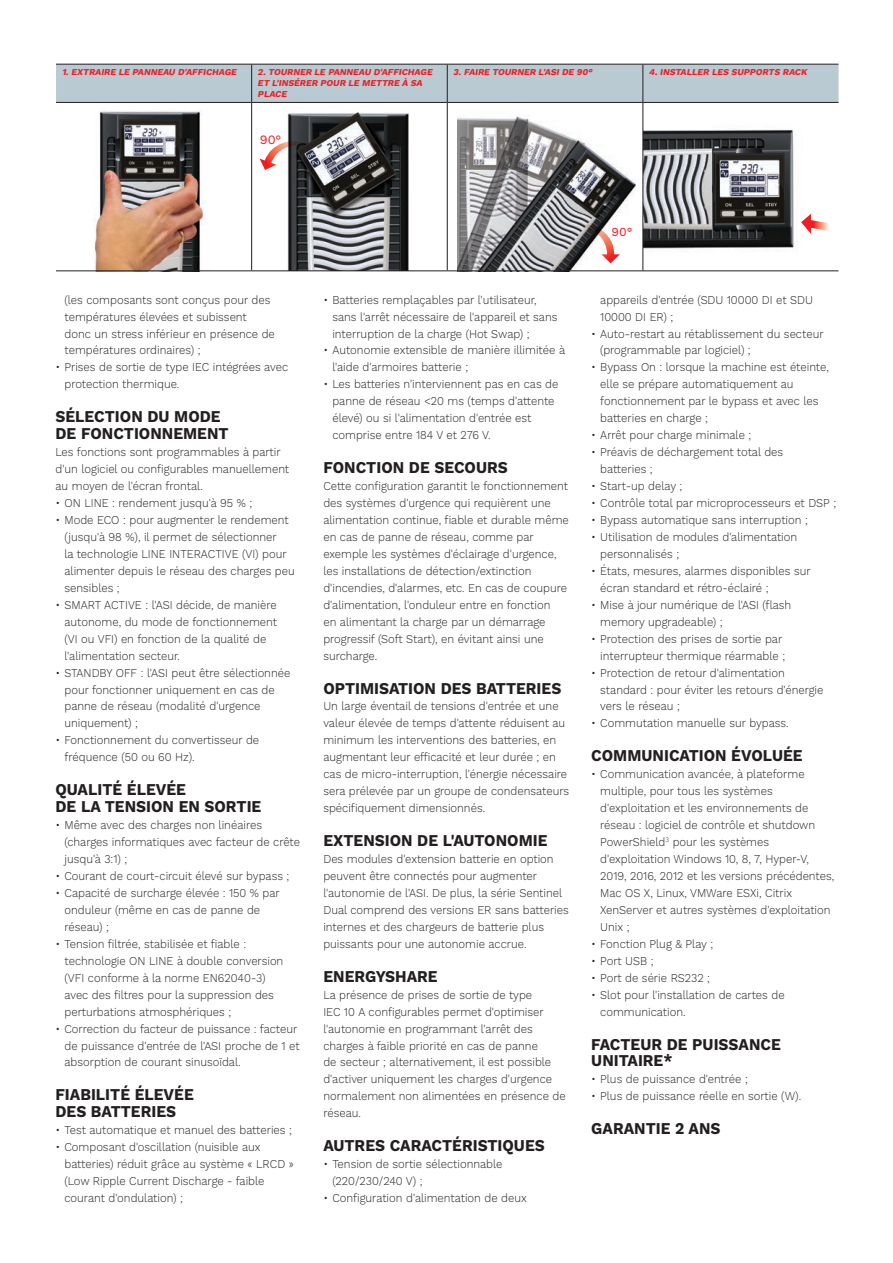
<style>
.page{position:relative;width:893px;height:1263px;background:#fff}
.page>*{position:absolute;margin:0;border:0;box-sizing:border-box;transform-origin:0 0}
.t1{font:700 16.5px/17px "Work Sans";color:#231f20;scale:.94 1}
.tabelle_evidenziato{font:12.75px "Work Sans";color:#ee1d23}
.tabelle_evidenziato-2{font:12.3px "Work Sans";color:#ee1d23}
.t2{font:300 12px/17px "Work Sans";color:#231f20;scale:.94 1}
.t3{font:italic 700 9px/10.8px "Work Sans";color:#ee1d23}
</style>
<div class="page">
<img style="left:94px;top:110px;width:114px;height:160px">
<img style="left:259px;top:112px;width:150px;height:158px">
<svg style="left:260px;top:137px;width:58px;height:33px"></svg>
<img style="left:457px;top:115px;width:178px;height:155px">
<svg style="left:566px;top:223px;width:54px;height:40px"></svg>
<img style="left:644px;top:129px;width:154px;height:122px">
<svg style="left:801px;top:214px;width:28px;height:20px"></svg>
<div style="left:56px;top:65px;width:782px;height:37px;background:#bacad2"></div>
<hr style="left:56px;top:64px;width:196px;height:1px;background:#231f20">
<hr style="left:252px;top:64px;width:195px;height:1px;background:#231f20">
<hr style="left:447px;top:64px;width:196px;height:1px;background:#231f20">
<hr style="left:643px;top:64px;width:195px;height:1px;background:#231f20">
<hr style="left:56px;top:102px;width:196px;height:1px;background:#231f20">
<hr style="left:252px;top:102px;width:195px;height:1px;background:#231f20">
<hr style="left:447px;top:102px;width:196px;height:1px;background:#231f20">
<hr style="left:643px;top:102px;width:195px;height:1px;background:#231f20">
<hr style="left:56px;top:270px;width:196px;height:1px;background:#231f20">
<hr style="left:252px;top:270px;width:195px;height:1px;background:#231f20">
<hr style="left:447px;top:270px;width:196px;height:1px;background:#231f20">
<hr style="left:643px;top:270px;width:195px;height:1px;background:#231f20">
<hr style="left:251px;top:65px;width:1px;height:37px;background:#231f20">
<hr style="left:447px;top:65px;width:1px;height:37px;background:#231f20">
<hr style="left:642px;top:65px;width:1px;height:37px;background:#231f20">
<hr style="left:251px;top:103px;width:1px;height:167px;background:#231f20">
<hr style="left:447px;top:103px;width:1px;height:167px;background:#231f20">
<hr style="left:642px;top:103px;width:1px;height:167px;background:#231f20">
<p class="t3" style="left:62px;top:67px;width:178px">1. EXTRAIRE LE PANNEAU D'AFFICHAGE</p>
<p class="t3" style="left:258px;top:67px;width:178px">2.TOURNER LE PANNEAU D'AFFICHAGE<br>ET L'INSÉRER POUR LE METTRE À SA<br>PLACE</p>
<p class="t3" style="left:453px;top:67px;width:143px">3. FAIRE TOURNER L'ASI DE 90°</p>
<p class="t3" style="left:649px;top:67px;width:162px">4. INSTALLER LES SUPPORTS RACK</p>
<p class="tabelle_evidenziato" style="left:260px;top:132px;width:23px">90°</p>
<p class="t2" style="left:64px;top:292px;width:225px">(les composants sont conçus pour des températures élevées et subissent donc un stress inférieur en présence de températures ordinaires) ;</p>
<p class="t2" style="left:64px;top:359px;width:240px;text-indent:-9px">• Prises de sortie de type IEC intégrées avec protection thermique.</p>
<p class="t1" style="left:55px;top:409px;width:177px">SÉLECTION DU MODE</p>
<p class="t1" style="left:55px;top:426px;width:186px">DE FONCTIONNEMENT</p>
<p class="t2" style="left:55px;top:444px;width:250px">Les fonctions sont programmables à partir d'un logiciel ou configurables manuellement au moyen de l'écran frontal.</p>
<p class="t2" style="left:55px;top:495px;width:211px">• ON LINE : rendement jusqu'à 95 % ;</p>
<p class="t2" style="left:64px;top:512px;width:247px;text-indent:-9px">• Mode ECO : pour augmenter le rendement (jusqu'à 98 %), il permet de sélectionner<br>la technologie LINE INTERACTIVE (VI) pour alimenter depuis le réseau des charges peu sensibles ;</p>
<p class="t2" style="left:64px;top:597px;width:228px;text-indent:-9px">• SMART ACTIVE : l'ASI décide, de manière autonome, du mode de fonctionnement (VI ou VFI) en fonction de la qualité de l'alimentation secteur.</p>
<p class="t2" style="left:64px;top:664px;width:242px;text-indent:-9px">• STANDBY OFF : l'ASI peut être sélectionnée pour fonctionner uniquement en cas de panne de réseau (modalité d'urgence uniquement) ;</p>
<p class="t2" style="left:64px;top:732px;width:209px;text-indent:-9px">• Fonctionnement du convertisseur de fréquence (50 ou 60 Hz).</p>
<p class="t1" style="left:55px;top:782px;width:140px">QUALITÉ ÉLEVÉE</p>
<p class="t1" style="left:55px;top:799px;width:221px">DE LA TENSION EN SORTIE</p>
<p class="t2" style="left:64px;top:817px;width:252px;text-indent:-9px">• Même avec des charges non linéaires (charges informatiques avec facteur de crête jusqu'à 3:1) ;</p>
<p class="t2" style="left:55px;top:868px;width:250px">• Courant de court-circuit élevé sur bypass ;</p>
<p class="t2" style="left:64px;top:885px;width:231px;text-indent:-9px">• Capacité de surcharge élevée : 150 % par onduleur (même en cas de panne de réseau) ;</p>
<p class="t2" style="left:64px;top:936px;width:234px;text-indent:-9px">• Tension filtrée, stabilisée et fiable : technologie ON LINE à double conversion (VFI conforme à la norme EN62040-3) avec des filtres pour la suppression des perturbations atmosphériques ;</p>
<p class="t2" style="left:64px;top:1020px;width:252px;text-indent:-9px">• Correction du facteur de puissance : facteur de puissance d'entrée de l'ASI proche de 1 et absorption de courant sinusoïdal.</p>
<p class="t1" style="left:55px;top:1087px;width:149px">FIABILITÉ ÉLEVÉE</p>
<p class="t1" style="left:55px;top:1104px;width:130px">DES BATTERIES</p>
<p class="t2" style="left:55px;top:1122px;width:253px">• Test automatique et manuel des batteries ;</p>
<p class="t2" style="left:64px;top:1139px;width:245px;text-indent:-9px">• Composant d'oscillation (nuisible aux batteries) réduit grâce au système « LRCD » (Low Ripple Current Discharge - faible courant d'ondulation) ;</p>
<p class="t2" style="left:332px;top:292px;width:241px;text-indent:-9px">• Batteries remplaçables par l'utilisateur, sans l'arrêt nécessaire de l'appareil et sans interruption de la charge (Hot Swap) ;</p>
<p class="t2" style="left:332px;top:342px;width:249px;text-indent:-9px">• Autonomie extensible de manière illimitée à l'aide d'armoires batterie ;</p>
<p class="t2" style="left:332px;top:376px;width:242px;text-indent:-9px">• Les batteries n'interviennent pas en cas de panne de réseau &lt;20 ms (temps d'attente élevé) ou si l'alimentation d'entrée est comprise entre 184 V et 276 V.</p>
<p class="t1" style="left:323px;top:460px;width:198px">FONCTION DE SECOURS</p>
<p class="t2" style="left:323px;top:478px;width:263px">Cette configuration garantit le fonctionnement des systèmes d'urgence qui requièrent une alimentation continue, fiable et durable même en cas de panne de réseau, comme par exemple les systèmes d'éclairage d'urgence, les installations de détection/extinction d'incendies, d'alarmes, etc. En cas de coupure d'alimentation, l'onduleur entre en fonction<br>en alimentant la charge par un démarrage progressif (Soft Start), en évitant ainsi une surcharge.</p>
<p class="t1" style="left:323px;top:680px;width:255px">OPTIMISATION DES BATTERIES</p>
<p class="t2" style="left:323px;top:698px;width:263px">Un large éventail de tensions d'entrée et une valeur élevée de temps d'attente réduisent au minimum les interventions des batteries, en augmentant leur efficacité et leur durée ; en cas de micro-interruption, l'énergie nécessaire sera prélevée par un groupe de condensateurs spécifiquement dimensionnés.</p>
<p class="t1" style="left:323px;top:833px;width:240px">EXTENSION DE L'AUTONOMIE</p>
<p class="t2" style="left:323px;top:851px;width:263px">Des modules d'extension batterie en option peuvent être connectés pour augmenter l'autonomie de l'ASI. De plus, la série Sentinel Dual comprend des versions ER sans batteries internes et des chargeurs de batterie plus puissants pour une autonomie accrue.</p>
<p class="t1" style="left:323px;top:968px;width:123px">ENERGYSHARE</p>
<p class="t2" style="left:323px;top:986px;width:259px">La présence de prises de sortie de type<br>IEC 10 A configurables permet d'optimiser l'autonomie en programmant l'arrêt des charges à faible priorité en cas de panne<br>de secteur ; alternativement, il est possible d'activer uniquement les charges d'urgence normalement non alimentées en présence de réseau.</p>
<p class="t1" style="left:323px;top:1138px;width:237px">AUTRES CARACTÉRISTIQUES</p>
<p class="t2" style="left:332px;top:1156px;width:182px;text-indent:-9px">• Tension de sortie sélectionnable (220/230/240 V) ;</p>
<p class="t2" style="left:323px;top:1190px;width:218px">• Configuration d'alimentation de deux</p>
<p class="tabelle_evidenziato-2" style="left:612px;top:225px;width:22px">90°</p>
<p class="t2" style="left:600px;top:292px;width:228px">appareils d'entrée (SDU 10000 DI et SDU<br>10000 DI ER) ;</p>
<p class="t2" style="left:600px;top:325px;width:239px;text-indent:-9px">• Auto-restart au rétablissement du secteur (programmable par logiciel) ;</p>
<p class="t2" style="left:600px;top:359px;width:245px;text-indent:-9px">• Bypass On : lorsque la machine est éteinte, elle se prépare automatiquement au fonctionnement par le bypass et avec les batteries en charge ;</p>
<p class="t2" style="left:591px;top:427px;width:172px">• Arrêt pour charge minimale ;</p>
<p class="t2" style="left:600px;top:444px;width:196px;text-indent:-9px">• Préavis de déchargement total des batteries ;</p>
<p class="t2" style="left:591px;top:478px;width:98px">• Start-up delay ;</p>
<p class="t2" style="left:591px;top:495px;width:262px">• Contrôle total par microprocesseurs et DSP ;</p>
<p class="t2" style="left:591px;top:512px;width:232px">• Bypass automatique sans interruption ;</p>
<p class="t2" style="left:600px;top:529px;width:211px;text-indent:-9px">• Utilisation de modules d'alimentation personnalisés ;</p>
<p class="t2" style="left:600px;top:563px;width:225px;text-indent:-9px">• États, mesures, alarmes disponibles sur écran standard et rétro-éclairé ;</p>
<p class="t2" style="left:600px;top:597px;width:205px;text-indent:-9px">• Mise à jour numérique de l'ASI (flash memory upgradeable) ;</p>
<p class="t2" style="left:591px;top:631px;width:208px;text-align:right">• Protection des prises de sortie par interrupteur thermique réarmable ;</p>
<p class="t2" style="left:600px;top:664px;width:239px;text-indent:-9px">• Protection de retour d'alimentation standard : pour éviter les retours d'énergie vers le réseau ;</p>
<p class="t2" style="left:591px;top:715px;width:211px">• Commutation manuelle sur bypass.</p>
<p class="t1" style="left:591px;top:748px;width:226px">COMMUNICATION ÉVOLUÉE</p>
<p class="t2" style="left:600px;top:766px;width:250px;text-indent:-9px">• Communication avancée, à plateforme multiple, pour tous les systèmes d'exploitation et les environnements de réseau : logiciel de contrôle et shutdown PowerShield<sup>3</sup> pour les systèmes d'exploitation Windows 10, 8, 7, Hyper-V, 2019, 2016, 2012 et les versions précédentes, Mac OS X, Linux, VMWare ESXi, Citrix XenServer et autres systèmes d'exploitation Unix ;</p>
<p class="t2" style="left:591px;top:936px;width:131px">• Fonction Plug &amp; Play ;</p>
<p class="t2" style="left:591px;top:953px;width:68px">• Port USB ;</p>
<p class="t2" style="left:591px;top:970px;width:128px">• Port de série RS232 ;</p>
<p class="t2" style="left:600px;top:986px;width:198px;text-indent:-9px">• Slot pour l'installation de cartes de communication.</p>
<p class="t1" style="left:591px;top:1036px;width:203px">FACTEUR DE PUISSANCE<br>UNITAIRE*</p>
<p class="t2" style="left:591px;top:1071px;width:168px">• Plus de puissance d'entrée ;</p>
<p class="t2" style="left:591px;top:1088px;width:225px">• Plus de puissance réelle en sortie (W).</p>
<p class="t1" style="left:591px;top:1121px;width:139px">GARANTIE 2 ANS</p>
</div>
